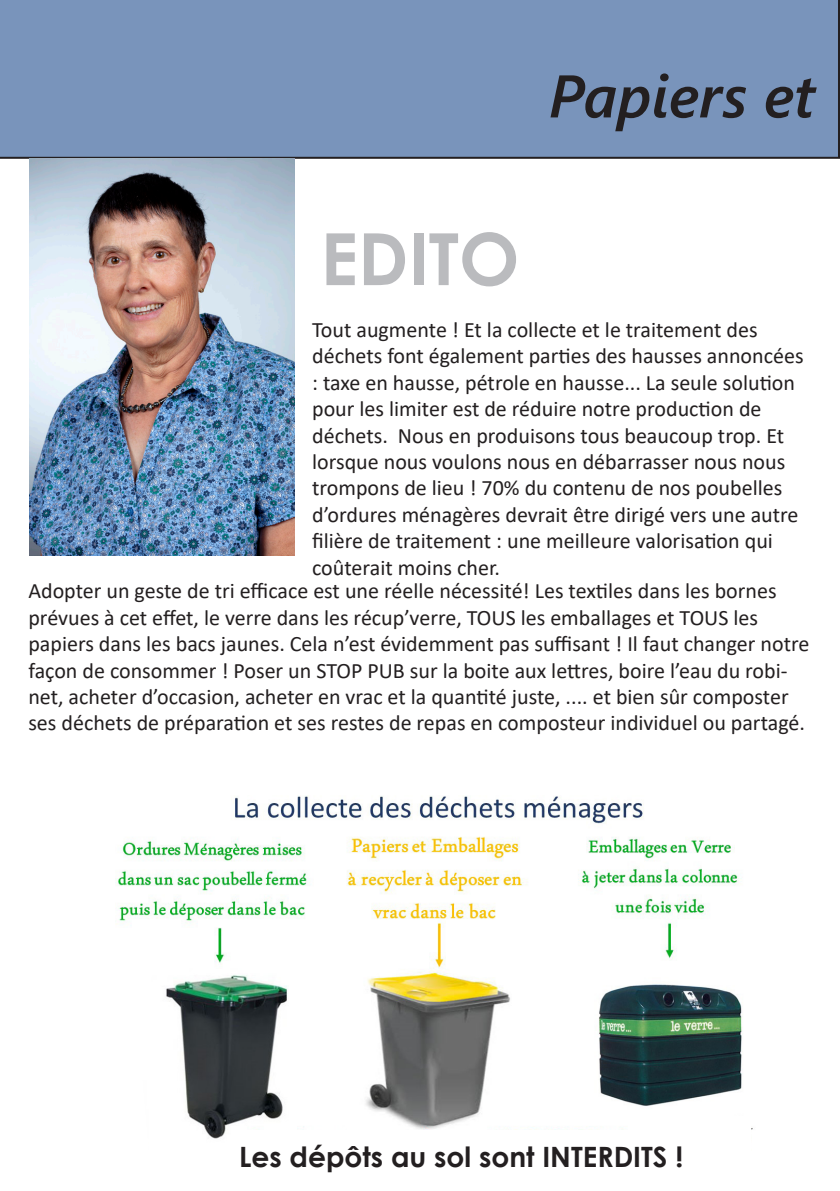
<style>
.page{position:relative;width:840px;height:1191px;background:#fff}
.page>*{position:absolute;margin:0;border:0;box-sizing:border-box;transform-origin:0 0}
.N{font:700 72px "Century Gothic";color:#babbbe}
.Titre_principal_page{font:italic 600 60px "Segoe UI";color:#231f20}
.N-2{font:700 28px "Century Gothic";color:#231f20}
.texte{font:22px/26.4px "Calibri";color:#231f20}
</style>
<div class="page">
<div style="left:0;top:0;width:839px;height:159px;background:#7994bb"></div>
<img style="left:30px;top:159px;width:264px;height:397px">
<img style="left:115px;top:795px;width:638px;height:344px">
<div style="left:232px;top:1131px;width:398px;height:35px;background:#fff"></div>
<svg style="left:115px;top:1078px;width:36px;height:61px"></svg>
<div style="left:680px;top:1116px;width:69px;height:75px;background:#fff"></div>
<p class="Titre_principal_page" style="left:548px;top:40px;width:267px">Papiers et</p>
<p class="N" style="left:320px;top:204px;width:200px">EDITO</p>
<p class="texte" style="left:312px;top:316px;width:492px">Tout augmente ! Et la collecte et le traitement des déchets font également parties des hausses annoncées : taxe en hausse, pétrole en hausse... La seule solution pour les limiter est de réduire notre production de déchets. Nous en produisons tous beaucoup trop. Et lorsque nous voulons nous en débarrasser nous nous trompons de lieu ! 70% du contenu de nos poubelles d’ordures ménagères devrait être dirigé vers une autre filière de traitement : une meilleure valorisation qui coûterait moins cher.</p>
<p class="texte" style="left:28px;top:577px;width:782px">Adopter un geste de tri efficace est une réelle nécessité! Les textiles dans les bornes prévues à cet effet, le verre dans les récup’verre, TOUS les emballages et TOUS les papiers dans les bacs jaunes. Cela n’est évidemment pas suffisant ! Il faut changer notre façon de consommer ! Poser un STOP PUB sur la boite aux lettres, boire l’eau du robi&shy;net, acheter d’occasion, acheter en vrac et la quantité juste, .... et bien sûr composter ses déchets de préparation et ses restes de repas en composteur individuel ou partagé.</p>
<p class="N-2" style="left:239px;top:1135px;width:445px">Les dépôts au sol sont INTERDITS !</p>
</div>
